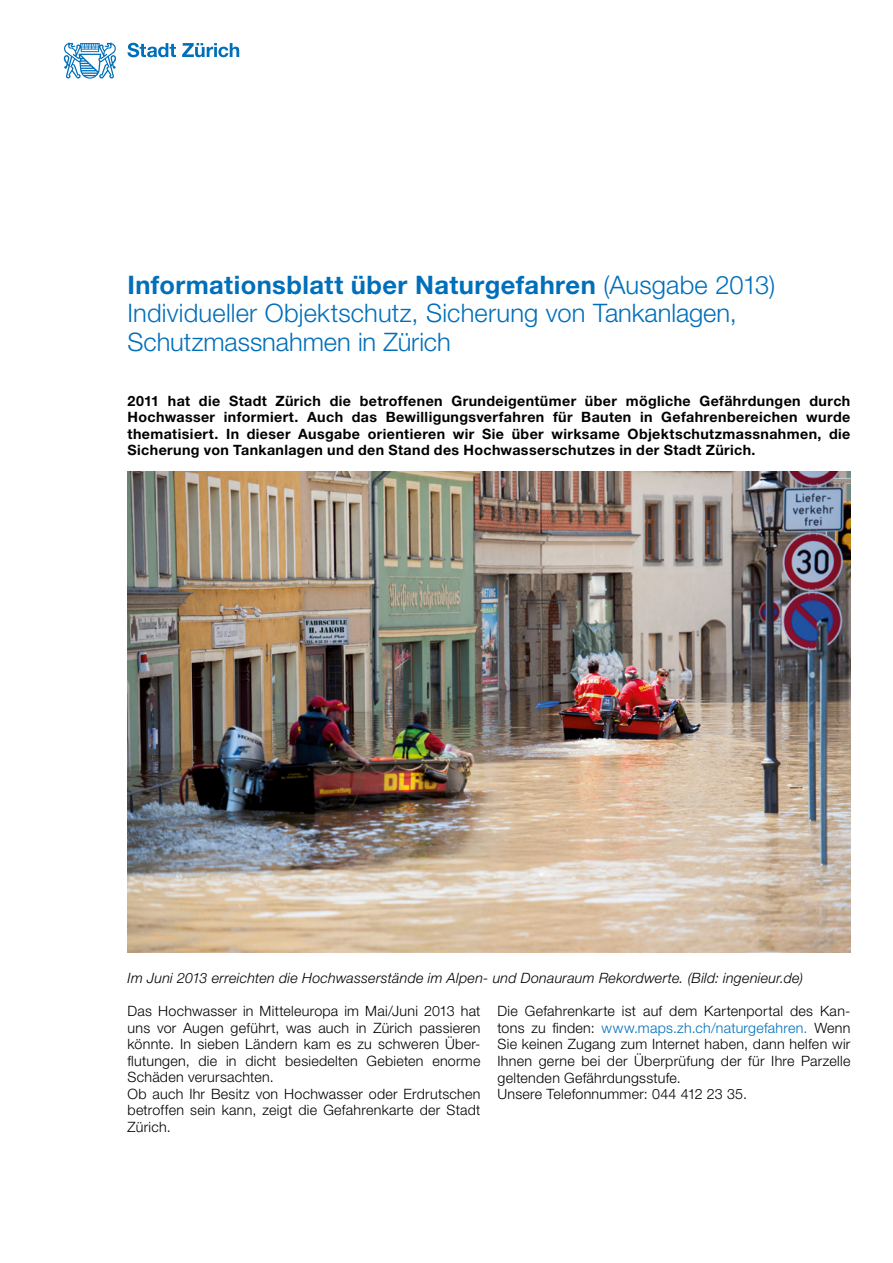
<style>
.page{position:relative;width:893px;height:1263px;background:#fff}
.page>*{position:absolute;margin:0;border:0;box-sizing:border-box;transform-origin:0 0}
.t1{font:300 25.5px/28.5px "Helvetica Neue LT";letter-spacing:.005em;color:#006fba}
.t2{font:300 14.25px/16.5px "Helvetica Neue LT";letter-spacing:.02em;color:#000}
.t3{font:700 14.25px/16.5px "Helvetica Neue LT";letter-spacing:.025em;color:#000;text-align:justify}
.t4{font:italic 300 14.25px "Helvetica Neue LT";letter-spacing:.02em;color:#000}
.s1{font-weight:700}
.s2{color:#006fba}
</style>
<div class="page">
<svg style="left:127px;top:43px;width:49px;height:14px"></svg>
<svg style="left:182px;top:43px;width:57px;height:14px"></svg>
<svg style="left:64px;top:42px;width:52px;height:37px"></svg>
<img style="left:128px;top:472px;width:722px;height:480px">
<h1 class="t1" style="left:128px;top:270px;width:649px"><span class="s1">Informationsblatt über Naturgefahren</span> (Ausgabe 2013)<br>Individueller Objektschutz, Sicherung von Tankanlagen,<br>Schutzmassnahmen in Zürich</h1>
<p class="t3" style="left:128px;top:392px;width:724px">2011 hat die Stadt Zürich die betroffenen Grundeigentümer über mögliche Gefährdungen durch Hochwasser informiert. Auch das Bewilligungsverfahren für Bauten in Gefahrenbereichen wurde thematisiert. In dieser Ausgabe orientieren wir Sie über wirksame Objektschutzmassnahmen, die Sicherung von Tankanlagen und den Stand des Hochwasserschutzes in der Stadt Zürich.</p>
<p class="t4" style="left:128px;top:970px;width:677px">Im Juni 2013 erreichten die Hochwasserstände im Alpen- und Donauraum Rekordwerte. (Bild: ingenieur.de)</p>
<p class="t2" style="left:128px;top:1003px;width:354px">Das Hochwasser in Mitteleuropa im Mai/Juni 2013 hat uns vor Augen geführt, was auch in Zürich passieren könnte. In sieben Ländern kam es zu schweren Über&shy;flutungen, die in dicht besiedelten Gebieten enorme Schäden verursachten.<br>Ob auch Ihr Besitz von Hochwasser oder Erdrutschen betroffen sein kann, zeigt die Gefahrenkarte der Stadt Zürich.</p>
<p class="t2" style="left:497px;top:1003px;width:354px">Die Gefahrenkarte ist auf dem Kartenportal des Kan&shy;tons zu finden: <span class="s2">www.maps.zh.ch/naturgefahren.</span> Wenn Sie keinen Zugang zum Internet haben, dann helfen wir Ihnen gerne bei der Überprüfung der für Ihre Parzelle geltenden Gefährdungsstufe.<br>Unsere Telefonnummer: 044 412 23 35.</p>
</div>
